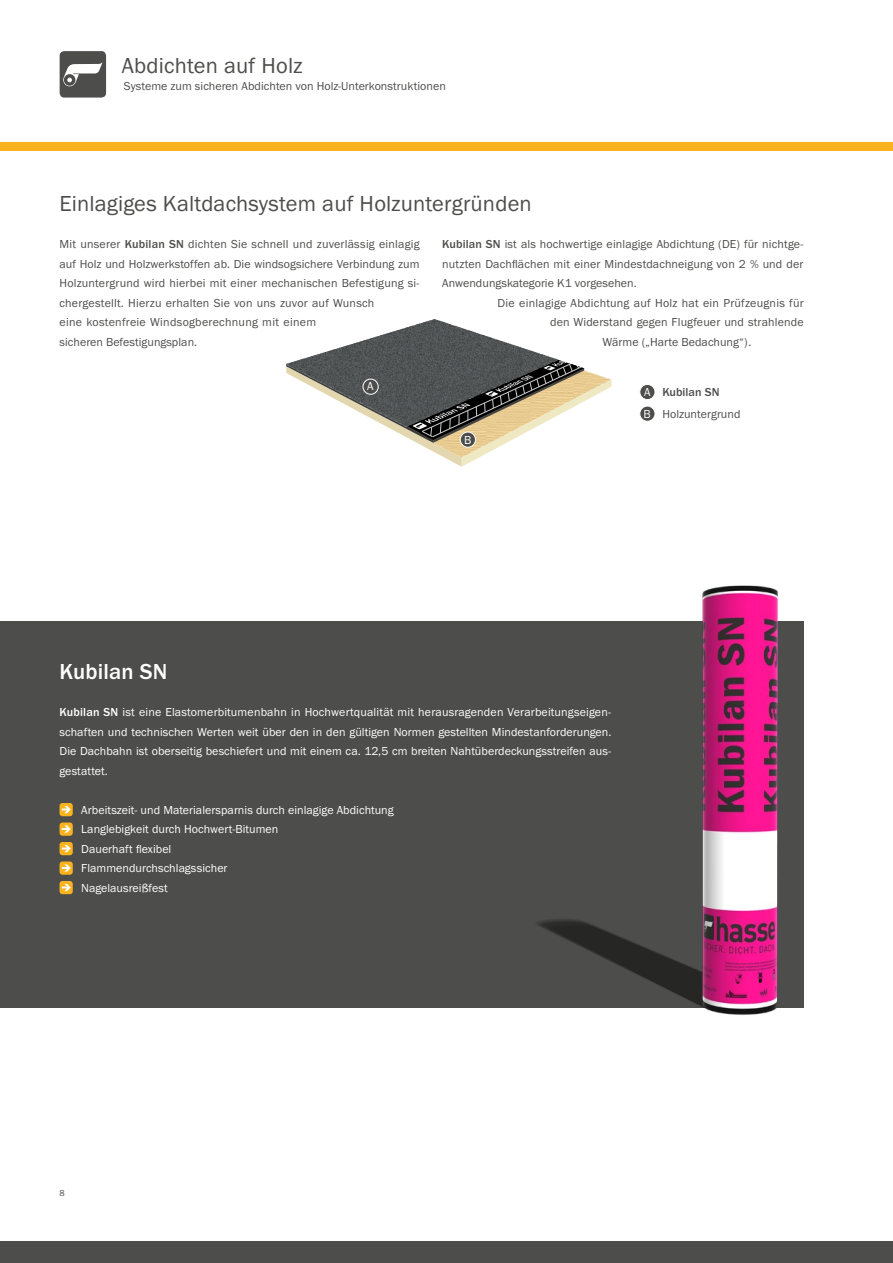
<style>
.page{position:relative;width:893px;height:1263px;background:#fff}
.page>*{position:absolute;margin:0;border:0;box-sizing:border-box;transform-origin:0 0}
.t1{font:22.5px "Franklin Gothic URW Boo";letter-spacing:.01em;color:#4d4d4c}
.t2{font:500 22.5px "Franklin Gothic URW";letter-spacing:.01em;color:#fff}
.t3{font:12px/19.5px "Franklin Gothic URW Boo";letter-spacing:.01em;color:#4d4d4c}
.t4{font:12px/19.5px "Franklin Gothic URW Boo";letter-spacing:.005em;color:#fff;text-align:justify}
.t5{font:500 12px "Franklin Gothic URW";letter-spacing:.005em;color:#4d4d4c}
.t6{font:9px "Franklin Gothic URW Boo";color:#4d4d4c}
.s1{font-family:"Franklin Gothic URW";font-weight:500}
</style>
<div class="page">
<div style="left:0;top:142px;width:893px;height:8px;background:#fab31e"></div>
<svg style="left:60px;top:51px;width:46px;height:47px;background:#6e6e6d"></svg>
<div style="left:0;top:1242px;width:893px;height:21px;background:#4d4d4c"></div>
<div style="left:0;top:621px;width:804px;height:386px;background:#4d4d4c"></div>
<img style="left:527px;top:585px;width:277px;height:430px">
<svg style="left:286px;top:319px;width:326px;height:148px"></svg>
<div style="left:363px;top:379px;width:15px;height:15px;background:#4d4d4c;border-radius:50%"></div>
<div style="left:363px;top:379px;width:15px;height:15px;border:1px solid #fff;border-radius:50%"></div>
<div style="left:460px;top:432px;width:15px;height:15px;background:#4d4d4c;border-radius:50%"></div>
<div style="left:460px;top:432px;width:16px;height:15px;border:1px solid #fff;border-radius:50%"></div>
<div style="left:640px;top:406px;width:15px;height:15px;background:#4d4d4c;border-radius:50%"></div>
<div style="left:640px;top:406px;width:15px;height:15px;border:1px solid #fff;border-radius:50%"></div>
<div style="left:640px;top:384px;width:15px;height:16px;background:#4d4d4c;border-radius:50%"></div>
<div style="left:640px;top:384px;width:15px;height:16px;border:1px solid #fff;border-radius:50%"></div>
<div style="left:60px;top:803px;width:13px;height:13px;background:#fab31e;border-radius:3px"></div>
<svg style="left:62px;top:806px;width:9px;height:7px"></svg>
<div style="left:60px;top:822px;width:13px;height:14px;background:#fab31e;border-radius:3px"></div>
<svg style="left:62px;top:825px;width:9px;height:8px"></svg>
<div style="left:60px;top:842px;width:13px;height:13px;background:#fab31e;border-radius:3px"></div>
<svg style="left:62px;top:845px;width:9px;height:7px"></svg>
<svg style="left:60px;top:881px;width:13px;height:13px"></svg>
<svg style="left:62px;top:884px;width:9px;height:7px"></svg>
<div style="left:60px;top:861px;width:13px;height:14px;background:#fab31e;border-radius:3px"></div>
<svg style="left:62px;top:864px;width:9px;height:8px"></svg>
<h1 class="t1" style="left:122px;top:52px;width:182px">Abdichten auf Holz</h1>
<p class="t3" style="left:124px;top:76px;width:323px">Systeme zum sicheren Abdichten von Holz-Unterkonstruktionen</p>
<h1 class="t1" style="left:60px;top:189px;width:474px">Einlagiges Kaltdachsystem auf Holzuntergründen</h1>
<p class="t3" style="left:60px;top:234px;width:362px">Mit unserer <span class="s1">Kubilan SN</span> dichten Sie schnell und zuverlässig einlagig auf Holz und Holzwerkstoffen ab. Die windsogsichere Verbindung zum Holzuntergrund wird hierbei mit einer mechanischen Befestigung si&shy;chergestellt. Hierzu erhalten Sie von uns zuvor auf Wunsch<br>eine kostenfreie Windsogberechnung mit einem<br>sicheren Befestigungsplan.</p>
<p class="t3" style="left:442px;top:234px;width:363px"><span class="s1">Kubilan SN</span> ist als hochwertige einlagige Abdichtung (DE) für nichtge-</p>
<p class="t3" style="left:442px;top:254px;width:363px">nutzten Dachflächen mit einer Mindestdachneigung von 2 % und der</p>
<p class="t3" style="left:442px;top:273px;width:196px">Anwendungskategorie K1 vorgesehen.</p>
<p class="t3" style="left:498px;top:293px;width:308px">Die einlagige Abdichtung auf Holz hat ein Prüfzeugnis für</p>
<p class="t3" style="left:550px;top:312px;width:255px">den Widerstand gegen Flugfeuer und strahlende</p>
<p class="t3" style="left:603px;top:332px;width:150px">Wärme („Harte Bedachung“).</p>
<p class="t4" style="left:367px;top:376px;width:8px">A</p>
<p class="t4" style="left:464px;top:430px;width:9px">B</p>
<p class="t4" style="left:644px;top:382px;width:8px">A</p>
<p class="t4" style="left:644px;top:404px;width:9px">B</p>
<p class="t5" style="left:662px;top:385px;width:59px">Kubilan SN</p>
<p class="t3" style="left:662px;top:404px;width:80px">Holzuntergrund</p>
<h1 class="t2" style="left:60px;top:657px;width:110px">Kubilan SN</h1>
<p class="t4" style="left:60px;top:702px;width:553px"><span class="s1">Kubilan SN</span> ist eine Elastomerbitumenbahn in Hochwertqualität mit herausragenden Verarbeitungseigen&shy;schaften und technischen Werten weit über den in den gültigen Normen gestellten Mindestanforderungen.<br>Die Dachbahn ist oberseitig beschiefert und mit einem ca. 12,5 cm breiten Nahtüberdeckungsstreifen aus&shy;gestattet.</p>
<p class="t4" style="left:81px;top:800px;width:314px;text-align:left">Arbeitszeit- und Materialersparnis durch einlagige Abdichtung Langlebigkeit durch Hochwert-Bitumen<br>Dauerhaft flexibel<br>Flammendurchschlagssicher<br>Nagelausreißfest</p>
<p class="t6" style="left:60px;top:1187px;width:7px">8</p>
</div>
